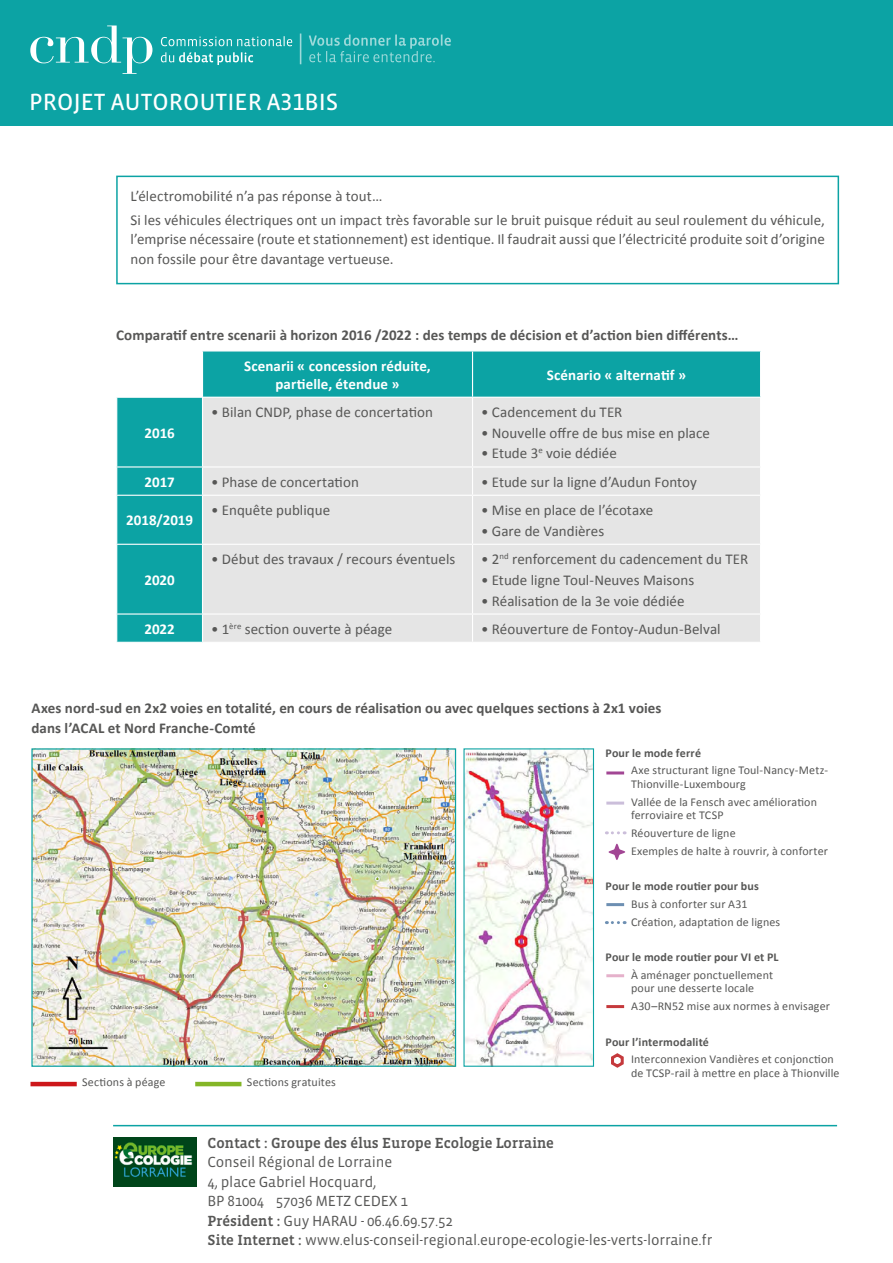
<style>
.page{position:relative;width:893px;height:1263px;background:#fff}
.page>*{position:absolute;margin:0;border:0;box-sizing:border-box;transform-origin:0 0}
.t1{font:24px "Vista Sans OT";color:#fff}
.t2{font:15px/23.7px "Calibri";letter-spacing:.005em;color:#575756}
.t3{font:700 15px/19.5px "Calibri";letter-spacing:.005em;color:#575756}
.t4{font:15px/19.5px "Vista Sans OT";letter-spacing:-.01em;color:#575756}
.t5{font:700 15px/18px "Calibri";letter-spacing:.005em;color:#fff;text-align:center}
.t6{font:500 15px "Vista Slab OT";letter-spacing:-.01em;color:#575756}
.t7{font:12px/13.5px "Calibri";letter-spacing:.01em;color:#575756}
.t8{font:700 12px "Calibri";letter-spacing:.015em;color:#575756}
.s1{font-family:"Vista Slab OT";font-weight:500}
</style>
<div class="page">
<hr style="left:113px;top:1125px;width:724px;height:1px;background:#0ca3a4">
<div style="left:0;top:0;width:893px;height:125px;background:#0ca3a4"></div>
<svg style="left:161px;top:52px;width:92px;height:13px"></svg>
<svg style="left:161px;top:36px;width:131px;height:10px"></svg>
<svg style="left:30px;top:26px;width:122px;height:48px"></svg>
<hr style="left:300px;top:34px;width:1px;height:30px;background:#fff">
<svg style="left:309px;top:34px;width:142px;height:28px"></svg>
<div style="left:116px;top:176px;width:723px;height:108px;border:2px solid #0ca3a4"></div>
<svg style="left:117px;top:351px;width:643px;height:291px;background:#22abac"></svg>
<div style="left:203px;top:398px;width:557px;height:244px;background:#e5e5e5"></div>
<hr style="left:472px;top:351px;width:1px;height:46px;background:#fff">
<hr style="left:116px;top:397px;width:87px;height:1px;background:#fff">
<hr style="left:202px;top:398px;width:1px;height:68px;background:#fff">
<hr style="left:472px;top:398px;width:1px;height:68px;background:#fff">
<hr style="left:116px;top:466px;width:86px;height:1px;background:#fff">
<svg style="left:116px;top:467px;width:1px;height:28px"></svg>
<hr style="left:202px;top:466px;width:270px;height:1px;background:#fff">
<svg style="left:202px;top:467px;width:1px;height:28px"></svg>
<hr style="left:472px;top:466px;width:289px;height:1px;background:#fff">
<svg style="left:472px;top:467px;width:1px;height:28px"></svg>
<hr style="left:116px;top:495px;width:86px;height:1px;background:#fff">
<hr style="left:202px;top:495px;width:270px;height:1px;background:#fff">
<hr style="left:202px;top:496px;width:1px;height:48px;background:#fff">
<hr style="left:472px;top:495px;width:289px;height:1px;background:#fff">
<hr style="left:472px;top:496px;width:1px;height:48px;background:#fff">
<hr style="left:116px;top:544px;width:86px;height:1px;background:#fff">
<hr style="left:202px;top:544px;width:270px;height:1px;background:#fff">
<hr style="left:202px;top:545px;width:1px;height:68px;background:#fff">
<hr style="left:472px;top:544px;width:289px;height:1px;background:#fff">
<hr style="left:472px;top:545px;width:1px;height:68px;background:#fff">
<hr style="left:116px;top:613px;width:86px;height:2px;background:#fff">
<svg style="left:116px;top:615px;width:1px;height:27px"></svg>
<hr style="left:202px;top:613px;width:270px;height:2px;background:#fff">
<svg style="left:202px;top:615px;width:1px;height:27px"></svg>
<hr style="left:472px;top:613px;width:289px;height:2px;background:#fff">
<svg style="left:472px;top:615px;width:1px;height:27px"></svg>
<hr style="left:202px;top:351px;width:1px;height:46px;background:#fff">
<hr style="left:202px;top:397px;width:270px;height:1px;background:#fff">
<hr style="left:472px;top:397px;width:289px;height:1px;background:#fff">
<img style="left:33px;top:750px;width:421px;height:315px">
<div style="left:31px;top:748px;width:425px;height:319px;border:1px solid #0ca3a4"></div>
<img style="left:465px;top:750px;width:127px;height:315px">
<div style="left:463px;top:748px;width:131px;height:319px;border:1px solid #0ca3a4"></div>
<hr style="left:31px;top:1082px;width:46px;height:4px;background:#cd171a">
<hr style="left:195px;top:1082px;width:46px;height:4px;background:#84b627">
<hr style="left:606px;top:771px;width:18px;height:3px;background:#a24694">
<hr style="left:606px;top:801px;width:18px;height:3px;background:#cbbeda">
<svg style="left:606px;top:831px;width:19px;height:3px"></svg>
<svg style="left:608px;top:843px;width:17px;height:17px"></svg>
<hr style="left:606px;top:903px;width:18px;height:3px;background:#6d8fb2">
<hr style="left:606px;top:974px;width:18px;height:3px;background:#e5b1cb">
<svg style="left:606px;top:921px;width:19px;height:3px"></svg>
<hr style="left:606px;top:1005px;width:18px;height:3px;background:#c5393c">
<svg style="left:611px;top:1053px;width:13px;height:15px"></svg>
<img style="left:113px;top:1137px;width:83px;height:49px">
<h1 class="t1" style="left:29px;top:89px;width:311px">PROJET AUTOROUTIER A31BIS</h1>
<p class="t2" style="left:130px;top:184px;width:696px">L’électromobilité n’a pas réponse à tout…<br>Si les véhicules électriques ont un impact très favorable sur le bruit puisque réduit au seul roulement du véhicule,</p>
<p class="t2" style="left:130px;top:230px;width:696px;line-height:19.5px">l’emprise nécessaire (route et stationnement) est identique. Il faudrait aussi que l’électricité produite soit d’origine non fossile pour être davantage vertueuse.</p>
<p class="t3" style="left:116px;top:325px;width:624px">Comparatif entre scenarii à horizon 2016 /2022 : des temps de décision et d’action bien différents…</p>
<p class="t5" style="left:244px;top:357px;width:188px">Scenarii « concession réduite, partielle, étendue »</p>
<p class="t5" style="left:547px;top:366px;width:141px">Scénario « alternatif »</p>
<p class="t5" style="left:145px;top:424px;width:32px">2016</p>
<p class="t2" style="left:211px;top:400px;width:223px">• Bilan CNDP, phase de concertation</p>
<p class="t2" style="left:481px;top:400px;width:143px">• Cadencement du TER</p>
<p class="t2" style="left:481px;top:421px;width:230px">• Nouvelle offre de bus mise en place</p>
<p class="t2" style="left:481px;top:442px;width:137px">• Etude 3<sup>e</sup> voie dédiée</p>
<p class="t5" style="left:145px;top:473px;width:32px">2017</p>
<p class="t2" style="left:211px;top:470px;width:149px">• Phase de concertation</p>
<p class="t2" style="left:481px;top:470px;width:217px">• Etude sur la ligne d’Audun Fontoy</p>
<p class="t5" style="left:126px;top:511px;width:68px">2018/2019</p>
<p class="t2" style="left:211px;top:498px;width:121px">• Enquête publique</p>
<p class="t2" style="left:481px;top:498px;width:174px">• Mise en place de l’écotaxe</p>
<p class="t2" style="left:481px;top:519px;width:125px">• Gare de Vandières</p>
<p class="t5" style="left:144px;top:571px;width:32px">2020</p>
<p class="t2" style="left:211px;top:547px;width:246px">• Début des travaux / recours éventuels</p>
<p class="t2" style="left:481px;top:547px;width:269px">• 2<sup>nd</sup> renforcement du cadencement du TER</p>
<p class="t2" style="left:481px;top:568px;width:215px">• Etude ligne Toul-Neuves Maisons</p>
<p class="t2" style="left:481px;top:589px;width:205px">• Réalisation de la 3e voie dédiée</p>
<p class="t5" style="left:144px;top:620px;width:32px">2022</p>
<p class="t2" style="left:211px;top:617px;width:183px">• 1<sup>ère</sup> section ouverte à péage</p>
<p class="t2" style="left:481px;top:617px;width:241px">• Réouverture de Fontoy-Audun-Belval</p>
<p class="t3" style="left:32px;top:699px;width:632px">Axes nord-sud en 2x2 voies en totalité, en cours de réalisation ou avec quelques sections à 2x1 voies dans l’ACAL et Nord Franche-Comté</p>
<p class="t7" style="left:82px;top:1075px;width:85px">Sections à péage</p>
<p class="t7" style="left:247px;top:1075px;width:90px">Sections gratuites</p>
<p class="t8" style="left:605px;top:745px;width:97px">Pour le mode ferré</p>
<p class="t7" style="left:631px;top:764px;width:199px">Axe structurant ligne Toul-Nancy-Metz-<br>Thionville-Luxembourg</p>
<p class="t7" style="left:631px;top:795px;width:188px">Vallée de la Fensch avec amélioration ferroviaire et TCSP</p>
<p class="t7" style="left:631px;top:824px;width:198px;line-height:17.7px">Réouverture de ligne<br>Exemples de halte à rouvrir, à conforter</p>
<p class="t8" style="left:605px;top:878px;width:155px">Pour le mode routier pour bus</p>
<p class="t7" style="left:631px;top:895px;width:151px;line-height:17.7px">Bus à conforter sur A31<br>Création, adaptation de lignes</p>
<p class="t8" style="left:605px;top:949px;width:175px">Pour le mode routier pour VI et PL</p>
<p class="t7" style="left:631px;top:968px;width:144px">À aménager ponctuellement pour une desserte locale</p>
<p class="t7" style="left:631px;top:999px;width:200px">A30–RN52 mise aux normes à envisager</p>
<p class="t8" style="left:605px;top:1034px;width:105px">Pour l’intermodalité</p>
<p class="t7" style="left:631px;top:1053px;width:210px">Interconnexion Vandières et conjonction de TCSP-rail à mettre en place à Thionville</p>
<p class="t6" style="left:207px;top:1135px;width:348px">Contact : Groupe des élus Europe Ecologie Lorraine</p>
<p class="t4" style="left:207px;top:1153px;width:506px">Conseil Régional de Lorraine<br>4, place Gabriel Hocquard,<br>BP 81004 57036 METZ CEDEX 1<br><span class="s1">Président :</span> Guy HARAU - 06.46.69.57.52<br><span class="s1">Site Internet :</span> www.elus-conseil-regional.europe-ecologie-les-verts-lorraine.fr</p>
</div>
